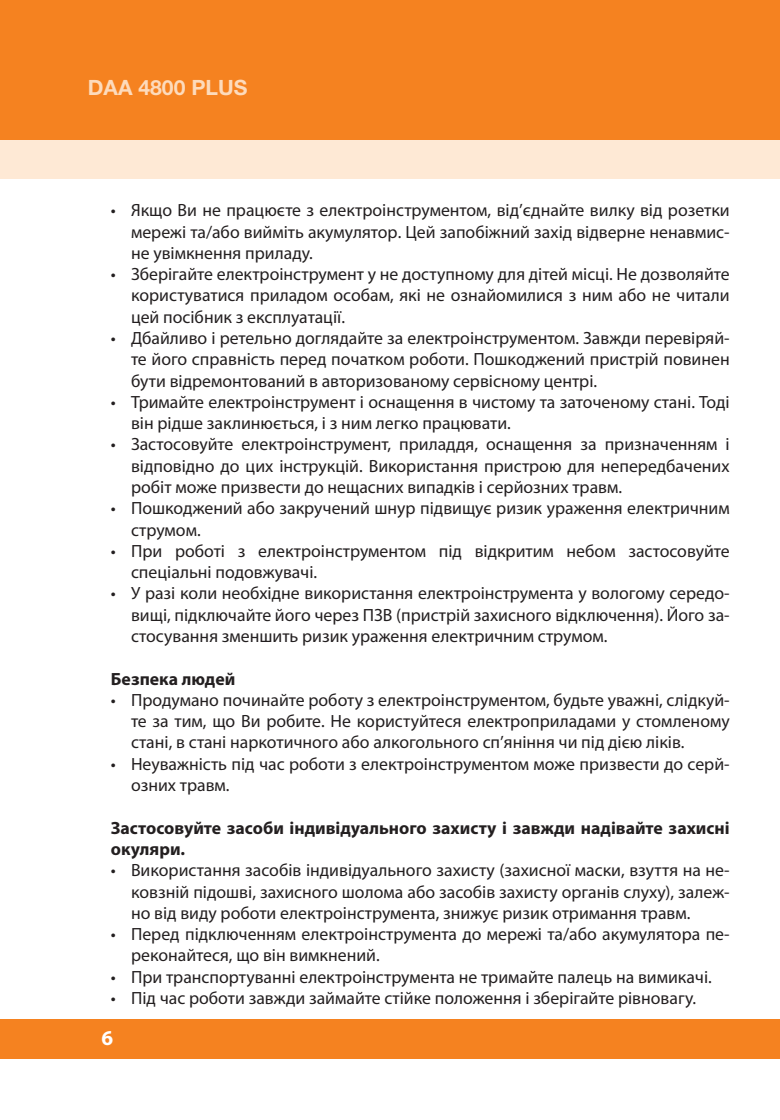
<style>
.page{position:relative;width:780px;height:1120px;background:#fff}
.page>*{position:absolute;margin:0;border:0;box-sizing:border-box;transform-origin:0 0}
.t1{font:700 21.25px "Helvetica Neue Cyr";color:#fddbbc}
.t2{font:700 21.25px "Myriad Pro";color:#fff}
.t3{font:17.75px/21.2px "Myriad Pro";color:#231f20;text-align:justify}
.t4{font:700 17.75px/21.2px "Myriad Pro";color:#231f20}
</style>
<div class="page">
<div style="left:0;top:0;width:780px;height:140px;background:#f58220"></div>
<div style="left:0;top:1019px;width:780px;height:39px;background:#f58220"></div>
<div style="left:0;top:140px;width:780px;height:39px;background:#fee9d5"></div>
<p class="t1" style="left:88px;top:76px;width:161px">DAA 4800 PLUS</p>
<p class="t3" style="left:131px;top:199px;width:600px;text-indent:-20px">• Якщо Ви не працюєте з електроінструментом, від’єднайте вилку від розетки мережі та/або вийміть акумулятор. Цей запобіжний захід відверне ненавмис&shy;не увімкнення приладу.</p>
<p class="t3" style="left:131px;top:263px;width:600px;text-indent:-20px">• Зберігайте електроінструмент у не доступному для дітей місці. Не дозволяйте користуватися приладом особам, які не ознайомилися з ним або не читали цей посібник з експлуатації.</p>
<p class="t3" style="left:131px;top:327px;width:600px;text-indent:-20px">• Дбайливо і ретельно доглядайте за електроінструментом. Завжди перевіряй&shy;те його справність перед початком роботи. Пошкоджений пристрій повинен бути відремонтований в авторизованому сервісному центрі.</p>
<p class="t3" style="left:131px;top:391px;width:600px;text-indent:-20px">• Тримайте електроінструмент і оснащення в чистому та заточеному стані. Тоді він рідше заклинюється, і з ним легко працювати.</p>
<p class="t3" style="left:131px;top:433px;width:600px;text-indent:-20px">• Застосовуйте електроінструмент, приладдя, оснащення за призначенням і відповідно до цих інструкцій. Використання пристрою для непередбачених робіт може призвести до нещасних випадків і серйозних травм.</p>
<p class="t3" style="left:131px;top:497px;width:600px;text-indent:-20px">• Пошкоджений або закручений шнур підвищує ризик ураження електричним струмом.</p>
<p class="t3" style="left:131px;top:540px;width:600px;text-indent:-20px">• При роботі з електроінструментом під відкритим небом застосовуйте спеціальні подовжувачі.</p>
<p class="t3" style="left:131px;top:582px;width:600px;text-indent:-20px">• У разі коли необхідне використання електроінструмента у вологому середо&shy;вищі, підключайте його через ПЗВ (пристрій захисного відключення). Його за&shy;стосування зменшить ризик ураження електричним струмом.</p>
<p class="t4" style="left:111px;top:667px;width:126px">Безпека людей</p>
<p class="t3" style="left:131px;top:689px;width:600px;text-indent:-20px">• Продумано починайте роботу з електроінструментом, будьте уважні, слідкуй&shy;те за тим, що Ви робите. Не користуйтеся електроприладами у стомленому стані, в стані наркотичного або алкогольного сп’яніння чи під дією ліків.</p>
<p class="t3" style="left:131px;top:753px;width:600px;text-indent:-20px">• Неуважність під час роботи з електроінструментом може призвести до серй&shy;озних травм.</p>
<p class="t4" style="left:111px;top:816px;width:620px">Застосовуйте засоби індивідуального захисту і завжди надівайте захисні окуляри.</p>
<p class="t3" style="left:131px;top:859px;width:600px;text-indent:-20px">• Використання засобів індивідуального захисту (захисної маски, взуття на не&shy;ковзній підошві, захисного шолома або засобів захисту органів слуху), залеж&shy;но від виду роботи електроінструмента, знижує ризик отримання травм.</p>
<p class="t3" style="left:131px;top:923px;width:600px;text-indent:-20px">• Перед підключенням електроінструмента до мережі та/або акумулятора пе&shy;реконайтеся, що він вимкнений.</p>
<p class="t3" style="left:111px;top:966px;width:602px">• При транспортуванні електроінструмента не тримайте палець на вимикачі.</p>
<p class="t3" style="left:111px;top:987px;width:586px">• Під час роботи завжди займайте стійке положення і зберігайте рівновагу.</p>
<p class="t2" style="left:101px;top:1024px;width:13px">6</p>
</div>
